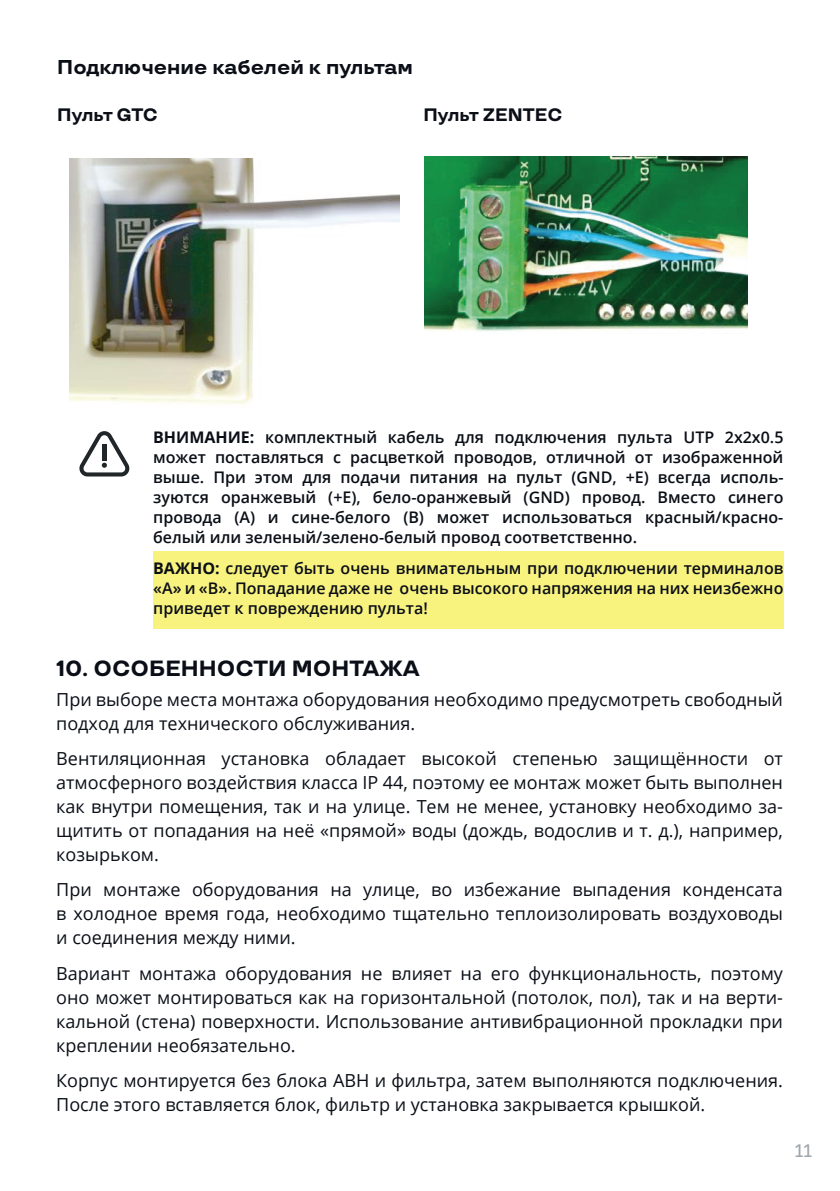
<style>
.page{position:relative;width:840px;height:1191px;background:#fff}
.page>*{position:absolute;margin:0;border:0;box-sizing:border-box;transform-origin:0 0}
.t1{font:700 22px "TT Travels";color:#0a0e16}
.t2{font:700 20px "TT Travels";color:#0a0e16}
.t3{font:18px/24px "Open Sans";color:#0a0e16;text-align:justify}
.t4{font:700 18px "TT Travels";color:#0a0e16}
.t5{font:700 18px "TT Travels";letter-spacing:-.025em;color:#0a0e16}
.t6{font:18px "Golos Text";color:#9ea6ad}
.t7{font:600 16px/20px "Open Sans";color:#0a0e16;text-align:justify}
.s1{font-weight:700}
</style>
<div class="page">
<div style="left:153px;top:551px;width:630px;height:77px;background:#f8f27f"></div>
<svg style="left:79px;top:431px;width:51px;height:45px"></svg>
<img style="left:70px;top:158px;width:329px;height:246px">
<img style="left:424px;top:157px;width:322px;height:174px">
<p class="t2" style="left:57px;top:55px;width:357px">Подключение кабелей к пультам</p>
<p class="t5" style="left:57px;top:103px;width:102px">Пульт GTC</p>
<p class="t4" style="left:423px;top:103px;width:141px">Пульт ZENTEC</p>
<p class="t7" style="left:153px;top:427px;width:631px"><span class="s1">ВНИМАНИЕ:</span> комплектный кабель для подключения пульта UTP 2x2x0.5 может поставляться с расцветкой проводов, отличной от изображенной выше. При этом для подачи питания на пульт (GND, +Е) всегда исполь&shy;зуются оранжевый (+Е), бело-оранжевый (GND) провод. Вместо синего провода (А) и сине-белого (В) может использоваться красный/красно&shy;белый или зеленый/зелено-белый провод соответственно.</p>
<p class="t7" style="left:153px;top:558px;width:631px"><span class="s1">ВАЖНО:</span> следует быть очень внимательным при подключении терминалов «А» и «В». Попадание даже не очень высокого напряжения на них неизбежно приведет к повреждению пульта!</p>
<p class="t1" style="left:56px;top:655px;width:364px">10. ОСОБЕННОСТИ МОНТАЖА</p>
<p class="t3" style="left:56px;top:686px;width:727px">При выборе места монтажа оборудования необходимо предусмотреть свободный подход для технического обслуживания.</p>
<p class="t3" style="left:56px;top:746px;width:727px">Вентиляционная установка обладает высокой степенью защищённости от атмосферного воздействия класса IP 44, поэтому ее монтаж может быть выполнен как внутри помещения, так и на улице. Тем не менее, установку необходимо за&shy;щитить от попадания на неё «прямой» воды (дождь, водослив и т. д.), например, козырьком.</p>
<p class="t3" style="left:56px;top:877px;width:727px">При монтаже оборудования на улице, во избежание выпадения конденсата в холодное время года, необходимо тщательно теплоизолировать воздуховоды и соединения между ними.</p>
<p class="t3" style="left:56px;top:960px;width:727px">Вариант монтажа оборудования не влияет на его функциональность, поэтому оно может монтироваться как на горизонтальной (потолок, пол), так и на верти&shy;кальной (стена) поверхности. Использование антивибрационной прокладки при креплении необязательно.</p>
<p class="t3" style="left:56px;top:1068px;width:727px">Корпус монтируется без блока АВН и фильтра, затем выполняются подключения.<br>После этого вставляется блок, фильтр и установка закрывается крышкой.</p>
<p class="t6" style="left:794px;top:1140px;width:19px">11</p>
</div>
